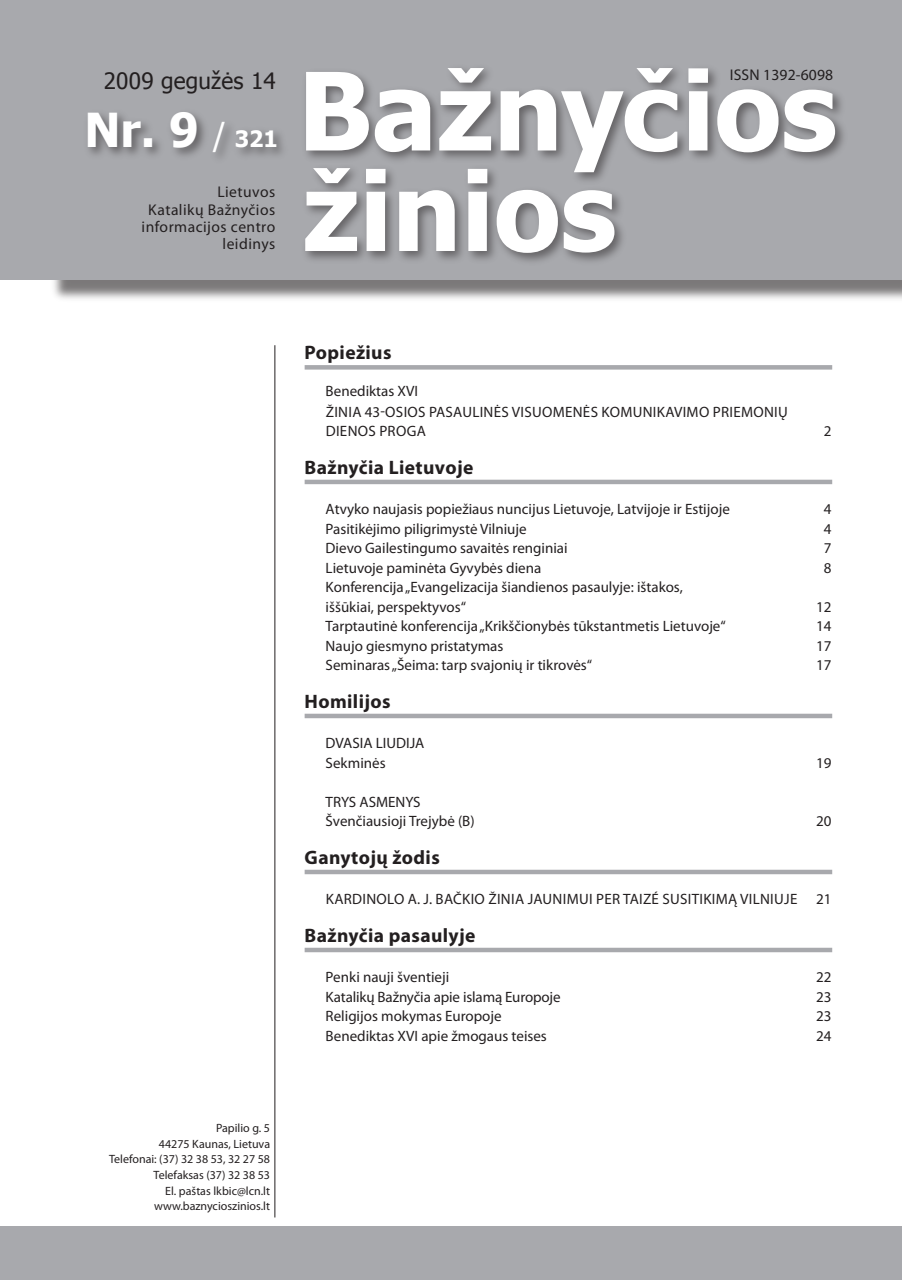
<style>
.page{position:relative;width:902px;height:1280px;background:#fff}
.page>*{position:absolute;margin:0;border:0;box-sizing:border-box;transform-origin:0 0}
.t1{font:700 46.8px "Tahoma";color:#fff}
.t2{font:22.5px "Tahoma";letter-spacing:.01em;color:#231f20}
.turiio_rubrika{font:700 19.5px "Myriad Pro";letter-spacing:.02em;color:#231f20}
.t3{font:15.6px "Myriad Pro";letter-spacing:.03em;color:#231f20}
.t4{font:15.6px "Myriad Pro";letter-spacing:.01em;color:#231f20}
.turinio_straipsnis{font:15px "Myriad Pro";color:#231f20}
.turinio_straipsnis-2{font:15px "Myriad Pro";letter-spacing:.02em;color:#231f20}
.t5{font:12px "Myriad Pro";color:#231f20}
.s1{font-weight:400;font-size:32.85px}
.s2{font-size:22.5px}
</style>
<div class="page">
<div style="left:0;top:1226px;width:901px;height:54px;background:#a8a9ad"></div>
<div style="left:50px;top:0;width:851px;height:302px;background:#231f20;opacity:.6"></div>
<div style="left:0;top:0;width:851px;height:280px;background:#a8a9ad"></div>
<div style="left:304px;top:365px;width:528px;height:5px;background:#a8a9ad"></div>
<hr style="left:304px;top:480px;width:528px;height:4px;background:#a8a9ad">
<hr style="left:304px;top:714px;width:528px;height:4px;background:#a8a9ad">
<hr style="left:304px;top:870px;width:528px;height:4px;background:#a8a9ad">
<hr style="left:304px;top:948px;width:528px;height:4px;background:#a8a9ad">
<div style="left:82px;top:107px;width:207px;height:58px;background:#231f20;opacity:.55"></div>
<svg style="left:306px;top:68px;width:529px;height:95px"></svg>
<div style="left:300px;top:163px;width:328px;height:104px;background:#231f20;opacity:.5"></div>
<svg style="left:305px;top:168px;width:309px;height:85px"></svg>
<hr style="left:274px;top:345px;width:1px;height:872px;background:#231f20">
<div style="left:849px;top:0;width:52px;height:280px;background:#a8a9ad"></div>
<p class="t2" style="left:104px;top:65px;width:174px">2009 gegužės 14</p>
<p class="t1" style="left:84px;top:97px;width:195px">Nr. 9 <span class="s1">/</span> <span class="s2">321</span></p>
<p class="t3" style="left:217px;top:182px;width:59px">Lietuvos</p>
<p class="t3" style="left:148px;top:200px;width:128px">Katalikų Bažnyčios</p>
<p class="t3" style="left:142px;top:217px;width:135px">informacijos centro</p>
<p class="t3" style="left:222px;top:234px;width:54px">leidinys</p>
<p class="t3" style="left:729px;top:65px;width:13px">ISSN</p>
<p class="t4" style="left:763px;top:65px;width:71px">1392-6098</p>
<p class="t5" style="left:216px;top:1121px;width:55px">Papilio g. 5</p>
<p class="t5" style="left:159px;top:1136px;width:113px">44275 Kaunas, Lietuva</p>
<p class="t5" style="left:109px;top:1152px;width:162px">Telefonai: (37) 32 38 53, 32 27 58</p>
<p class="t5" style="left:154px;top:1167px;width:118px">Telefaksas (37) 32 38 53</p>
<p class="t5" style="left:165px;top:1183px;width:106px">El. paštas lkbic@lcn.lt</p>
<p class="t5" style="left:154px;top:1199px;width:118px">www.baznycioszinios.lt</p>
<p class="turiio_rubrika" style="left:304px;top:340px;width:88px">Popiežius</p>
<p class="turinio_straipsnis" style="left:325px;top:381px;width:94px">Benediktas XVI</p>
<p class="turinio_straipsnis-2" style="left:326px;top:402px;width:463px">Žinia 43-osios Pasauli nės visuomenės komunikavimo priemonių</p>
<p class="turinio_straipsnis-2" style="left:326px;top:422px;width:102px">dienos proga</p>
<p class="turinio_straipsnis" style="left:823px;top:422px;width:9px">2</p>
<p class="turiio_rubrika" style="left:304px;top:454px;width:170px">Bažnyčia Lietuvoje</p>
<p class="turinio_straipsnis" style="left:325px;top:500px;width:405px">Atvyko naujasis popiežiaus nuncijus Lietuvoje, Latvijoje ir Estijoje</p>
<p class="turinio_straipsnis" style="left:823px;top:500px;width:9px">4</p>
<p class="turinio_straipsnis" style="left:325px;top:519px;width:202px">Pasitikėjimo piligrimystė Vilniuje</p>
<p class="turinio_straipsnis" style="left:823px;top:519px;width:9px">4</p>
<p class="turinio_straipsnis" style="left:325px;top:539px;width:243px">Dievo Gailestingumo savaitės renginiai</p>
<p class="turinio_straipsnis" style="left:823px;top:539px;width:9px">7</p>
<p class="turinio_straipsnis" style="left:325px;top:558px;width:217px">Lietuvoje paminėta Gyvybės diena</p>
<p class="turinio_straipsnis" style="left:823px;top:558px;width:9px">8</p>
<p class="turinio_straipsnis" style="left:325px;top:578px;width:359px">Konferencija „Evangelizacija šiandienos pasaulyje: ištakos,</p>
<p class="turinio_straipsnis" style="left:325px;top:597px;width:142px">iššūkiai, perspektyvos“</p>
<p class="turinio_straipsnis" style="left:816px;top:597px;width:17px">12</p>
<p class="turinio_straipsnis" style="left:325px;top:617px;width:401px">Tarptautinė konferencija „Krikščionybės tūkstantmetis Lietuvoje“</p>
<p class="turinio_straipsnis" style="left:816px;top:617px;width:17px">14</p>
<p class="turinio_straipsnis" style="left:325px;top:636px;width:179px">Naujo giesmyno pristatymas</p>
<p class="turinio_straipsnis" style="left:816px;top:636px;width:17px">17</p>
<p class="turinio_straipsnis" style="left:325px;top:656px;width:268px">Seminaras „Šeima: tarp svajonių ir tikrovės“</p>
<p class="turinio_straipsnis" style="left:816px;top:656px;width:17px">17</p>
<p class="turiio_rubrika" style="left:304px;top:688px;width:87px">Homilijos</p>
<p class="turinio_straipsnis" style="left:325px;top:734px;width:99px">DVASIA LIUDIJA</p>
<p class="turinio_straipsnis" style="left:325px;top:753px;width:62px">Sekminės</p>
<p class="turinio_straipsnis" style="left:816px;top:753px;width:17px">19</p>
<p class="turinio_straipsnis" style="left:325px;top:792px;width:44px">TRYS ASM</p>
<p class="turinio_straipsnis" style="left:388px;top:792px;width:33px">ENYS</p>
<p class="turinio_straipsnis" style="left:325px;top:812px;width:150px">Švenčiausioji Trejybė (B)</p>
<p class="turinio_straipsnis" style="left:816px;top:812px;width:17px">20</p>
<p class="turiio_rubrika" style="left:304px;top:844px;width:137px">Ganytojų žodis</p>
<p class="turinio_straipsnis-2" style="left:326px;top:890px;width:368px">Kardinolo A. J. Bačkio ži nia jaunimui per Taizé susitiki</p>
<p class="turinio_straipsnis" style="left:715px;top:890px;width:74px">mą Vilniuje</p>
<p class="turinio_straipsnis" style="left:816px;top:890px;width:17px">21</p>
<p class="turiio_rubrika" style="left:304px;top:922px;width:172px">Bažnyčia pasaulyje</p>
<p class="turinio_straipsnis" style="left:325px;top:968px;width:125px">Penki nauji šventieji</p>
<p class="turinio_straipsnis" style="left:816px;top:968px;width:17px">22</p>
<p class="turinio_straipsnis" style="left:325px;top:987px;width:236px">Katalikų Bažnyčia apie islamą Europoje</p>
<p class="turinio_straipsnis" style="left:816px;top:987px;width:17px">23</p>
<p class="turinio_straipsnis" style="left:325px;top:1007px;width:177px">Religijos mokymas Europoje</p>
<p class="turinio_straipsnis" style="left:816px;top:1007px;width:17px">23</p>
<p class="turinio_straipsnis" style="left:325px;top:1026px;width:223px">Benediktas XVI apie žmogaus teises</p>
<p class="turinio_straipsnis" style="left:816px;top:1026px;width:17px">24</p>
</div>
